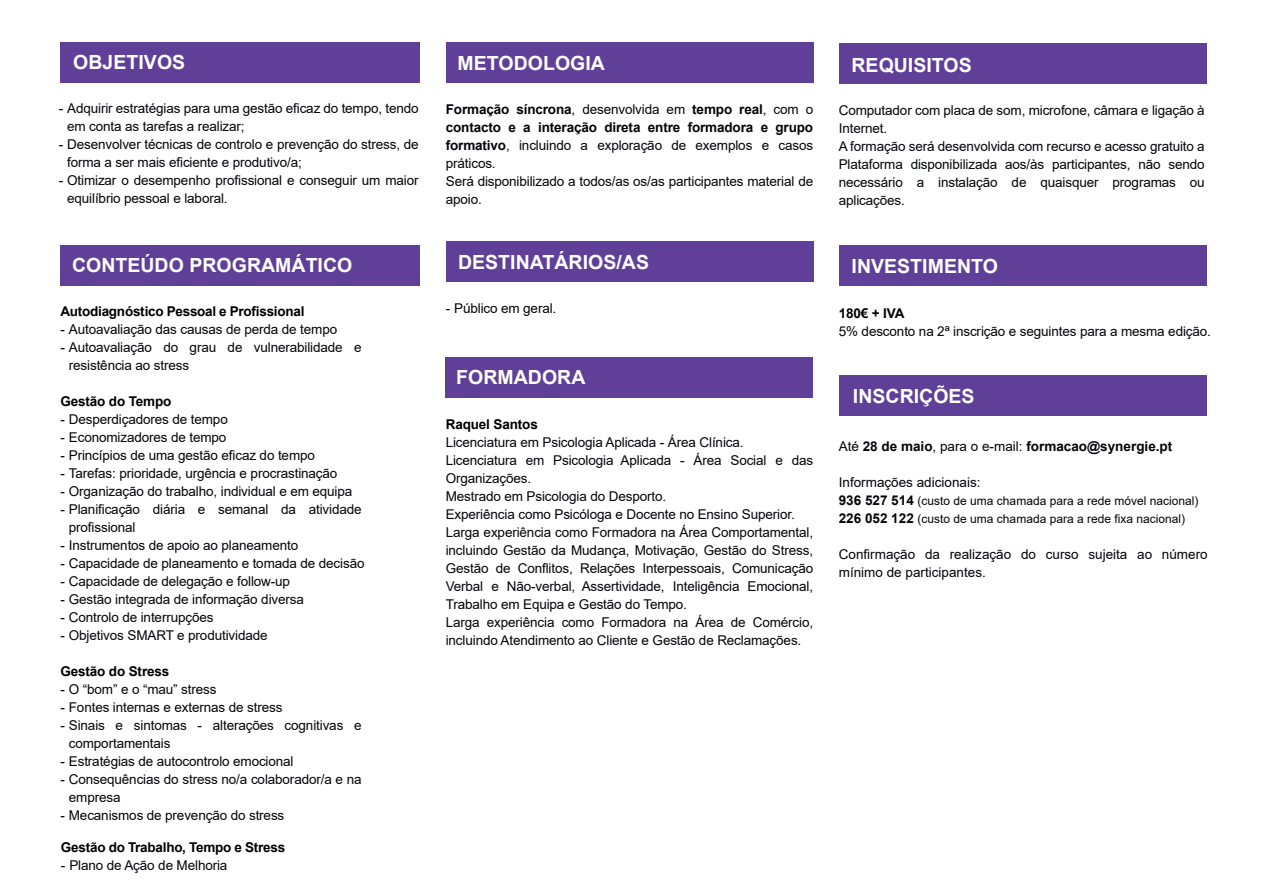
<style>
.page{position:relative;width:1263px;height:893px;background:#fff}
.page>*{position:absolute;margin:0;border:0;box-sizing:border-box;transform-origin:0 0}
.t1{font:700 19.5px "Arial";color:#fff}
.t2{font:13.5px/18px "Arial";letter-spacing:-.01em;color:#040509}
.t3{font:700 13.5px "Arial";letter-spacing:-.015em;color:#000001}
.t4{font:700 13.5px "Arial";color:#040509}
.t5{font:12px/18px "Arial";color:#040509}
.s1{font-weight:700}
.s2{font-weight:400}
.s3{font-weight:700;font-size:13.5px}
</style>
<div class="page">
<div style="left:839px;top:245px;width:368px;height:40px;background:#603f99"></div>
<div style="left:839px;top:44px;width:368px;height:40px;background:#603f99"></div>
<div style="left:446px;top:42px;width:368px;height:41px;background:#603f99"></div>
<div style="left:60px;top:245px;width:359px;height:41px;background:#603f99"></div>
<div style="left:61px;top:42px;width:359px;height:41px;background:#603f99"></div>
<div style="left:446px;top:242px;width:368px;height:40px;background:#603f99"></div>
<div style="left:446px;top:357px;width:367px;height:41px;background:#603f99"></div>
<div style="left:839px;top:375px;width:368px;height:41px;background:#603f99"></div>
<h1 class="t1" style="left:73px;top:48px;width:113px">OBJETIVOS</h1>
<p class="t2" style="left:67px;top:100px;width:353px;text-indent:-9px">- Adquirir estratégias para uma gestão eficaz do tempo, tendo em conta as tarefas a realizar;</p>
<p class="t2" style="left:67px;top:136px;width:353px;text-indent:-9px">- Desenvolver técnicas de controlo e prevenção do stress, de forma a ser mais eficiente e produtivo/a;</p>
<p class="t2" style="left:67px;top:172px;width:353px;text-indent:-9px">- Otimizar o desempenho profissional e conseguir um maior equilíbrio pessoal e laboral.</p>
<h1 class="t1" style="left:72px;top:251px;width:282px">CONTEÚDO PROGRAMÁTICO</h1>
<p class="t3" style="left:60px;top:302px;width:246px">Autodiagnóstico Pessoal e Profissional</p>
<p class="t2" style="left:60px;top:320px;width:278px">- Autoavaliação das causas de perda de tempo</p>
<p class="t2" style="left:69px;top:338px;width:294px;text-indent:-9px">- Autoavaliação do grau de vulnerabilidade e resistência ao stress</p>
<p class="t3" style="left:60px;top:392px;width:113px">Gestão do Tempo</p>
<p class="t2" style="left:60px;top:410px;width:169px">- Desperdiçadores de tempo</p>
<p class="t2" style="left:60px;top:428px;width:168px">- Economizadores de tempo</p>
<p class="t2" style="left:60px;top:446px;width:256px">- Princípios de uma gestão eficaz do tempo</p>
<p class="t2" style="left:60px;top:464px;width:279px">- Tarefas: prioridade, urgência e procrastinação</p>
<p class="t2" style="left:60px;top:482px;width:293px">- Organização do trabalho, individual e em equipa</p>
<p class="t2" style="left:69px;top:500px;width:294px;text-indent:-9px">- Planificação diária e semanal da atividade profissional</p>
<p class="t2" style="left:60px;top:536px;width:239px">- Instrumentos de apoio ao planeamento</p>
<p class="t2" style="left:60px;top:554px;width:306px">- Capacidade de planeamento e tomada de decisão</p>
<p class="t2" style="left:60px;top:572px;width:231px">- Capacidade de delegação e follow-up</p>
<p class="t2" style="left:60px;top:590px;width:245px">- Gestão integrada de informação diversa</p>
<p class="t2" style="left:60px;top:608px;width:155px">- Controlo de interrupções</p>
<p class="t2" style="left:60px;top:626px;width:209px">- Objetivos SMART e produtividade</p>
<p class="t3" style="left:60px;top:662px;width:111px">Gestão do Stress</p>
<p class="t2" style="left:60px;top:680px;width:158px">- O “bom” e o “mau” stress</p>
<p class="t2" style="left:60px;top:698px;width:224px">- Fontes internas e externas de stress</p>
<p class="t2" style="left:69px;top:716px;width:294px;text-indent:-9px">- Sinais e sintomas - alterações cognitivas e comportamentais</p>
<p class="t2" style="left:60px;top:752px;width:235px">- Estratégias de autocontrolo emocional</p>
<p class="t2" style="left:69px;top:770px;width:294px;text-indent:-9px">- Consequências do stress no/a colaborador/a e na empresa</p>
<p class="t2" style="left:60px;top:806px;width:226px">- Mecanismos de prevenção do stress</p>
<p class="t3" style="left:61px;top:838px;width:226px">Gestão do Trabalho, Tempo e Stress</p>
<p class="t2" style="left:61px;top:856px;width:168px">- Plano de Ação de Melhoria</p>
<h1 class="t1" style="left:458px;top:49px;width:149px">METODOLOGIA</h1>
<p class="t2" style="left:446px;top:100px;width:369px"><span class="s1">Formação síncrona</span>, desenvolvida em <span class="s1">tempo real</span>, com o <span class="s1">contacto e a interação direta entre formadora e grupo formativo</span>, incluindo a exploração de exemplos e casos práticos.<br>Será disponibilizado a todos/as os/as participantes material de apoio.</p>
<h1 class="t1" style="left:458px;top:249px;width:192px">DESTINATÁRIOS/AS</h1>
<p class="t2" style="left:446px;top:299px;width:112px">- Público em geral.</p>
<h1 class="t1" style="left:456px;top:364px;width:131px">FORMADORA</h1>
<p class="t3" style="left:446px;top:415px;width:94px">Raquel Santos</p>
<p class="t2" style="left:446px;top:433px;width:369px">Licenciatura em Psicologia Aplicada - Área Clínica.<br>Licenciatura em Psicologia Aplicada - Área Social e das Organizações.<br>Mestrado em Psicologia do Desporto.<br>Experiência como Psicóloga e Docente no Ensino Superior.<br>Larga experiência como Formadora na Área Comportamental, incluindo Gestão da Mudança, Motivação, Gestão do Stress, Gestão de Conflitos, Relações Interpessoais, Comunicação Verbal e Não-verbal, Assertividade, Inteligência Emocional, Trabalho em Equipa e Gestão do Tempo.<br>Larga experiência como Formadora na Área de Comércio, incluindo Atendimento ao Cliente e Gestão de Reclamações.</p>
<h1 class="t1" style="left:851px;top:51px;width:122px">REQUISITOS</h1>
<p class="t2" style="left:839px;top:102px;width:367px">Computador com placa de som, microfone, câmara e ligação à Internet.<br>A formação será desenvolvida com recurso e acesso gratuito a Plataforma disponibilizada aos/às participantes, não sendo necessário a instalação de quaisquer programas ou aplicações.</p>
<h1 class="t1" style="left:851px;top:252px;width:148px">INVESTIMENTO</h1>
<p class="t3" style="left:839px;top:304px;width:67px">180€ + IVA</p>
<p class="t2" style="left:839px;top:322px;width:374px">5% desconto na 2ª inscrição e seguintes para a mesma edição.</p>
<h1 class="t1" style="left:853px;top:383px;width:123px">INSCRIÇÕES</h1>
<p class="t4" style="left:839px;top:437px;width:335px"><span class="s2">Até</span> 28 de maio<span class="s2">, para o e-mail:</span> formacao@synergie.pt</p>
<p class="t2" style="left:839px;top:473px;width:143px">Informações adicionais:</p>
<p class="t5" style="left:839px;top:492px;width:361px"><span class="s3">936 527 514</span> (custo de uma chamada para a rede móvel nacional)<br><span class="s3">226 052 122</span> (custo de uma chamada para a rede fixa nacional)</p>
<p class="t2" style="left:839px;top:545px;width:370px">Confirmação da realização do curso sujeita ao número mínimo de participantes.</p>
</div>
